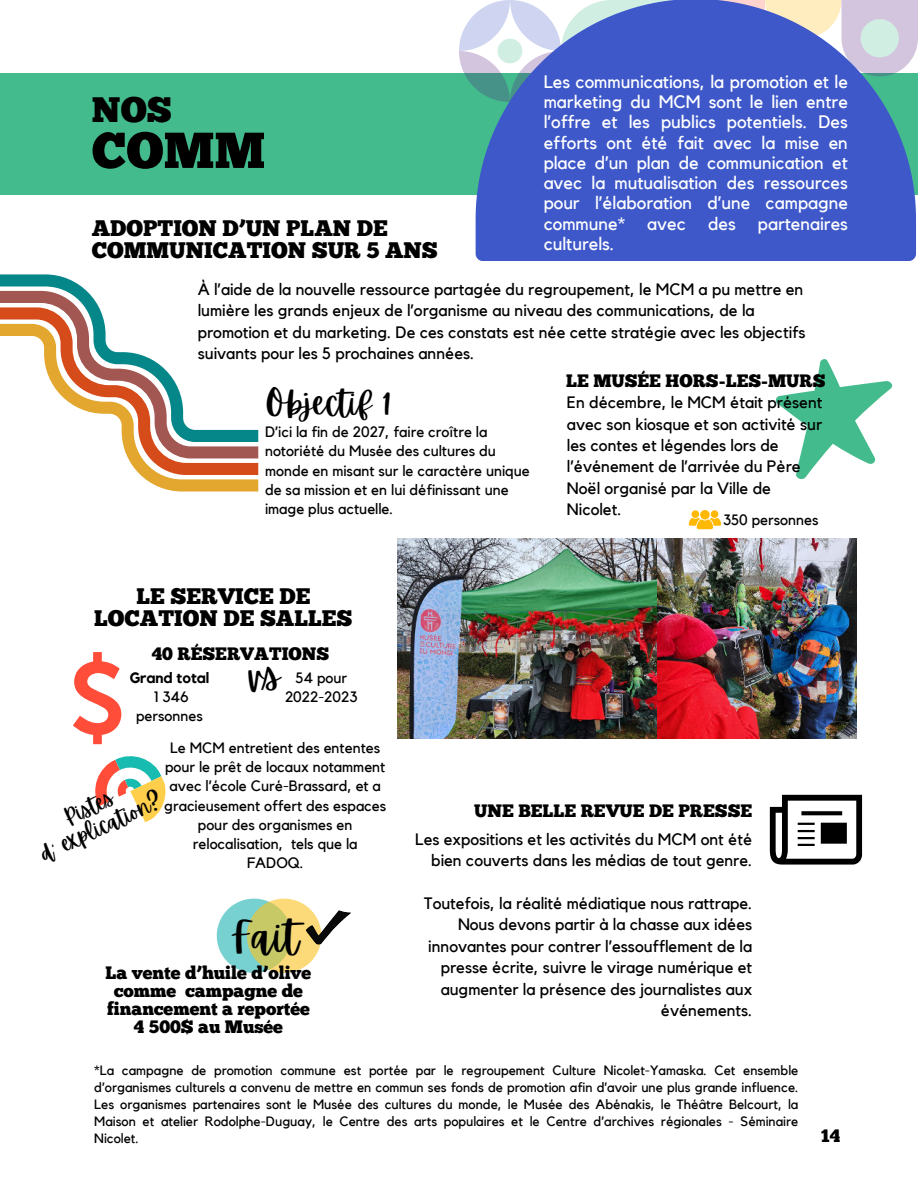
<style>
.page{position:relative;width:918px;height:1188px;background:#fff}
.page>*{position:absolute;margin:0;border:0;box-sizing:border-box;transform-origin:0 0}
.t1{font:50.4px "Chunk Five";color:#000}
.t2{font:43.05px "Apricots";color:#000}
.t3{font:38.7px "Apricots";color:#000}
.t4{font:35.4px "Chunk Five";color:#000}
.t5{font:34.05px "Apricots";color:#000}
.t6{font:22.5px/22.5px "Chunk Five";color:#000}
.t7{font:22.5px/22.5px "Apricots";color:#000;text-align:center}
.t8{font:18px/20.2px "Kollektif";color:#fff;text-align:justify}
.t9{font:18px/18px "Chunk Five";color:#000;text-align:center}
.t10{font:16.5px/21.3px "Kollektif";color:#000}
.t11{font:15px/19.2px "Kollektif";color:#000;text-align:center}
.t12{font:700 15px "Kollektif";color:#000}
.t13{font:13.5px/16.8px "Kollektif";color:#000;text-align:justify}
</style>
<div class="page">
<div style="left:0;top:73px;width:918px;height:122px;background:#43bb8d"></div>
<svg style="left:459px;top:0;width:459px;height:89px"></svg>
<svg style="left:476px;top:0;width:440px;height:261px;background:#546eca"></svg>
<svg style="left:217px;top:899px;width:133px;height:74px"></svg>
<svg style="left:0;top:274px;width:258px;height:218px"></svg>
<img style="left:398px;top:539px;width:459px;height:200px">
<svg style="left:775px;top:359px;width:118px;height:121px"></svg>
<div style="left:700px;top:510px;width:10px;height:10px;background:#ffb803;border-radius:50%"></div>
<div style="left:692px;top:510px;width:7px;height:8px;background:#ffb803;border-radius:50%"></div>
<div style="left:711px;top:510px;width:7px;height:8px;background:#ffb803;border-radius:50%"></div>
<svg style="left:689px;top:518px;width:32px;height:11px"></svg>
<svg style="left:770px;top:795px;width:92px;height:70px"></svg>
<svg style="left:73px;top:652px;width:48px;height:92px"></svg>
<svg style="left:95px;top:756px;width:71px;height:67px"></svg>
<h3 class="t4" style="left:92px;top:88px;width:82px">NOS</h3>
<h1 class="t1" style="left:92px;top:120px;width:175px">COMM</h1>
<h3 class="t6" style="left:92px;top:216px;width:348px">ADOPTION D’UN PLAN DE<br>COMMUNICATION SUR 5 ANS</h3>
<p class="t8" style="left:544px;top:71px;width:306px">Les communications, la promotion et le marketing du MCM sont le lien entre l’offre et les publics potentiels. Des efforts ont été fait avec la mise en place d’un plan de communication et avec la mutualisation des ressources pour l’élaboration d’une campagne commune* avec des partenaires culturels.</p>
<p class="t10" style="left:198px;top:278px;width:609px">À l’aide de la nouvelle ressource partagée du regroupement, le MCM a pu mettre en lumière les grands enjeux de l’organisme au niveau des communications, de la promotion et du marketing. De ces constats est née cette stratégie avec les objectifs suivants pour les 5 prochaines années.</p>
<h3 class="t5" style="left:265px;top:380px;width:128px">Objectif 1</h3>
<p class="t11" style="left:265px;top:422px;width:266px;text-align:left">D’ici la fin de 2027, faire croître la notoriété du Musée des cultures du monde en misant sur le caractère unique de sa mission et en lui définissant une image plus actuelle.</p>
<h3 class="t6" style="left:94px;top:585px;width:260px;text-align:center">LE SERVICE DE<br>LOCATION DE SALLES</h3>
<p class="t9" style="left:152px;top:645px;width:179px">40 RÉSERVATIONS</p>
<p class="t12" style="left:130px;top:669px;width:81px">Grand total</p>
<p class="t11" style="left:136px;top:687px;width:68px">1 346 personnes</p>
<h3 class="t3" style="left:248px;top:650px;width:34px">vs</h3>
<p class="t11" style="left:285px;top:668px;width:74px">54 pour<br>2022-2023</p>
<p class="t9" style="left:566px;top:372px;width:261px">LE MUSÉE HORS-LES-MURS</p>
<p class="t10" style="left:567px;top:392px;width:257px">En décembre, le MCM était présent avec son kiosque et son activité sur les contes et légendes lors de l’événement de l’arrivée du Père<br>Noël organisé par la Ville de<br>Nicolet.</p>
<p class="t11" style="left:723px;top:510px;width:97px">350 personnes</p>
<p class="t11" style="left:164px;top:738px;width:224px">Le MCM entretient des ententes pour le prêt de locaux notamment avec l’école Curé-Brassard, et a gracieusement offert des espaces pour des organismes en relocalisation, tels que la<br>FADOQ.</p>
<h3 class="t7" style="left:27px;top:823px;width:133px;rotate:-25deg">Pistes<br>d' explication?</h3>
<h2 class="t2" style="left:232px;top:908px;width:69px">Fait</h2>
<p class="t9" style="left:106px;top:964px;width:207px">La vente d’huile d’olive comme campagne de financement a reportée<br>4 500$ au Musée</p>
<p class="t9" style="left:474px;top:802px;width:280px">UNE BELLE REVUE DE PRESSE</p>
<p class="t10" style="left:415px;top:829px;width:339px;text-align:right">Les expositions et les activités du MCM ont été bien couverts dans les médias de tout genre.</p>
<p class="t10" style="left:424px;top:893px;width:330px;text-align:right">Toutefois, la réalité médiatique nous rattrape.<br>Nous devons partir à la chasse aux idées innovantes pour contrer l’essoufflement de la presse écrite, suivre le virage numérique et augmenter la présence des journalistes aux événements.</p>
<p class="t13" style="left:94px;top:1062px;width:706px">*La campagne de promotion commune est portée par le regroupement Culture Nicolet-Yamaska. Cet ensemble d’organismes culturels a convenu de mettre en commun ses fonds de promotion afin d’avoir une plus grande influence.<br>Les organismes partenaires sont le Musée des cultures du monde, le Musée des Abénakis, le Théâtre Belcourt, la Maison et atelier Rodolphe-Duguay, le Centre des arts populaires et le Centre d’archives régionales - Séminaire Nicolet.</p>
<p class="t9" style="left:821px;top:1127px;width:21px">14</p>
</div>
